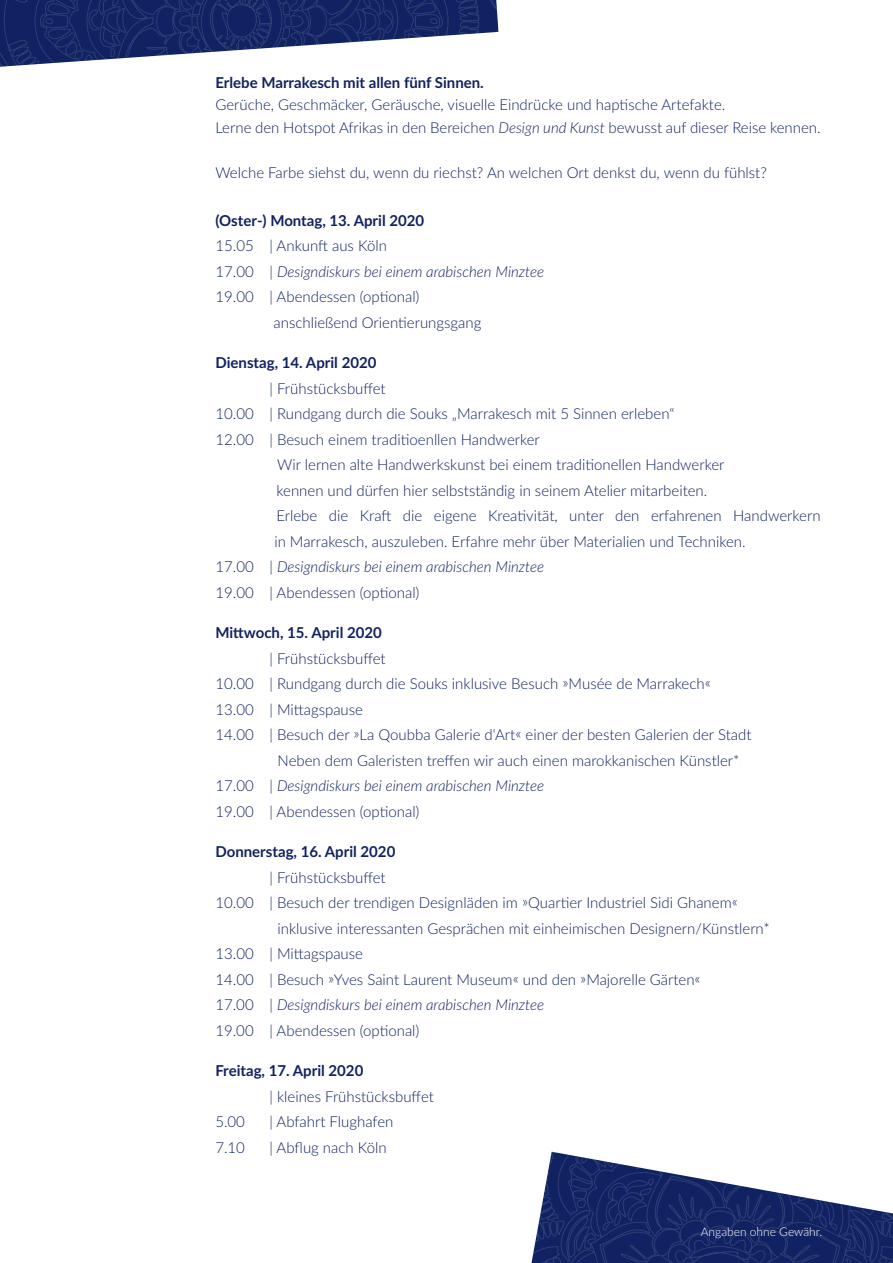
<style>
.page{position:relative;width:893px;height:1263px;background:#fff}
.page>*{position:absolute;margin:0;border:0;box-sizing:border-box;transform-origin:0 0}
.t1{font:300 15px/22.5px "Lato";color:#102261}
.t2{font:italic 300 15px "Lato";color:#102261}
.t3{font:700 15px "Lato";color:#102261}
.t4{font:300 12px "Lato";color:#fff}
.s1{font-style:italic}
.s2{font-style:normal}
</style>
<div class="page">
<svg style="left:531px;top:1151px;width:362px;height:112px"></svg>
<svg style="left:0;top:0;width:499px;height:67px"></svg>
<p class="t3" style="left:215px;top:71px;width:270px">Erlebe Marrakesch mit allen fünf Sinnen.</p>
<p class="t1" style="left:215px;top:93px;width:607px">Gerüche, Geschmäcker, Geräusche, visuelle Eindrücke und haptische Artefakte.<br>Lerne den Hotspot Afrikas in den Bereichen <span class="s1">Design und Kunst</span> bewusst auf dieser Reise kennen.</p>
<p class="t1" style="left:215px;top:160px;width:553px">Welche Farbe siehst du, wenn du riechst? An welchen Ort denkst du, wenn du fühlst?</p>
<p class="t3" style="left:215px;top:209px;width:210px">(Oster-) Montag, 13. April 2020</p>
<p class="t1" style="left:215px;top:234px;width:173px">15.05 | Ankunft aus Köln</p>
<p class="t2" style="left:215px;top:261px;width:330px"><span class="s2">17.00 |</span> Designdiskurs bei einem arabischen Minztee</p>
<p class="t1" style="left:215px;top:285px;width:206px">19.00 | Abendessen (optional)</p>
<p class="t1" style="left:273px;top:310px;width:209px">anschließend Orientierungsgang</p>
<p class="t3" style="left:215px;top:352px;width:163px">Dienstag, 14. April 2020</p>
<p class="t1" style="left:269px;top:376px;width:118px">| Frühstücksbuffet</p>
<p class="t1" style="left:215px;top:402px;width:460px">10.00 | Rundgang durch die Souks „Marrakesch mit 5 Sinnen erleben“</p>
<p class="t1" style="left:215px;top:427px;width:326px">12.00 | Besuch einem traditioenllen Handwerker</p>
<p class="t1" style="left:277px;top:453px;width:449px">Wir lernen alte Handwerkskunst bei einem traditionellen Handwerker</p>
<p class="t1" style="left:276px;top:478px;width:432px">kennen und dürfen hier selbstständig in seinem Atelier mitarbeiten.</p>
<p class="t1" style="left:276px;top:504px;width:546px">Erlebe die Kraft die eigene Kreativität, unter den erfahrenen Handwerkern</p>
<p class="t1" style="left:274px;top:529px;width:473px">in Marrakesch, auszuleben. Erfahre mehr über Materialien und Techniken.</p>
<p class="t2" style="left:215px;top:556px;width:330px"><span class="s2">17.00 |</span> Designdiskurs bei einem arabischen Minztee</p>
<p class="t1" style="left:215px;top:580px;width:206px">19.00 | Abendessen (optional)</p>
<p class="t3" style="left:215px;top:622px;width:168px">Mittwoch, 15. April 2020</p>
<p class="t1" style="left:269px;top:646px;width:118px">| Frühstücksbuffet</p>
<p class="t1" style="left:215px;top:672px;width:497px">10.00 | Rundgang durch die Souks inklusive Besuch »Musée de Marrakech«</p>
<p class="t1" style="left:215px;top:697px;width:149px">13.00 | Mittagspause</p>
<p class="t1" style="left:215px;top:723px;width:538px">14.00 | Besuch der »La Qoubba Galerie d‘Art« einer der besten Galerien der Stadt</p>
<p class="t1" style="left:278px;top:748px;width:463px">Neben dem Galeristen treffen wir auch einen marokkanischen Künstler*</p>
<p class="t2" style="left:215px;top:775px;width:330px"><span class="s2">17.00 |</span> Designdiskurs bei einem arabischen Minztee</p>
<p class="t1" style="left:215px;top:799px;width:206px">19.00 | Abendessen (optional)</p>
<p class="t3" style="left:215px;top:841px;width:181px">Donnerstag, 16. April 2020</p>
<p class="t1" style="left:269px;top:865px;width:118px">| Frühstücksbuffet</p>
<p class="t1" style="left:215px;top:891px;width:524px">10.00 | Besuch der trendigen Designläden im »Quartier Industriel Sidi Ghanem«</p>
<p class="t1" style="left:278px;top:916px;width:494px">inklusive interessanten Gesprächen mit einheimischen Designern/Künstlern*</p>
<p class="t1" style="left:215px;top:942px;width:149px">13.00 | Mittagspause</p>
<p class="t1" style="left:215px;top:967px;width:487px">14.00 | Besuch »Yves Saint Laurent Museum« und den »Majorelle Gärten«</p>
<p class="t2" style="left:215px;top:994px;width:330px"><span class="s2">17.00 |</span> Designdiskurs bei einem arabischen Minztee</p>
<p class="t1" style="left:215px;top:1018px;width:206px">19.00 | Abendessen (optional)</p>
<p class="t3" style="left:215px;top:1060px;width:149px">Freitag, 17. April 2020</p>
<p class="t1" style="left:269px;top:1084px;width:166px">| kleines Frühstücksbuffet</p>
<p class="t1" style="left:215px;top:1110px;width:31px">5.00</p>
<p class="t1" style="left:269px;top:1110px;width:126px">| Abfahrt Flughafen</p>
<p class="t1" style="left:215px;top:1135px;width:31px">7.10</p>
<p class="t1" style="left:269px;top:1135px;width:119px">| Abflug nach Köln</p>
<p class="t4" style="left:701px;top:1223px;width:123px">Angaben ohne Gewähr.</p>
</div>
